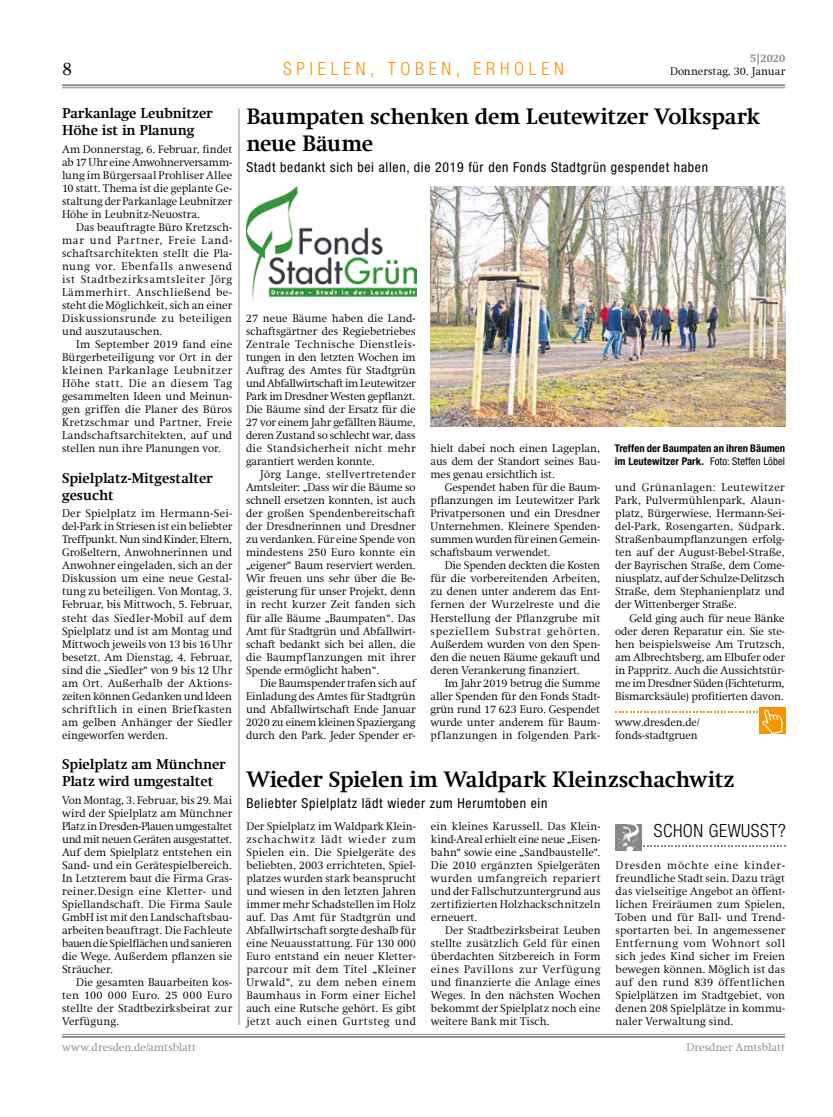
<style>
.page{position:relative;width:833px;height:1117px;background:#fff}
.page>*{position:absolute;margin:0;border:0;box-sizing:border-box;transform-origin:0 0}
.Über-3spaltig{font:700 22.5px/27.5px "Swift Com";letter-spacing:-.015em;color:#000}
.t1{font:300 18.75px "Swift Com";color:#000}
.Rubriktitel{font:300 condensed 18.12px "Helvetica Neue";letter-spacing:.26em;color:#f39400}
.t2{font:300 condensed 18.12px "Helvetica Neue";letter-spacing:.03em;color:#000}
.Über-1spaltig{font:700 14.38px/16.9px "Swift Com";letter-spacing:-.005em;color:#000}
.Unterüber{font:condensed 13.75px "Helvetica Neue";letter-spacing:.05em;color:#000}
.Fliesstext_Einzug{font:300 11.25px/13px "Swift Com";letter-spacing:-.01em;color:#000;text-align:justify}
.Fliesstext{font:300 11.25px/13px "Swift Com";letter-spacing:.005em;color:#000;text-align:justify}
.t3{font:300 11.25px "Swift Com";letter-spacing:.005em;color:#87888a}
.t4{font:700 11.25px "Swift Com";color:#87888a}
.Bildunterschrift{font:700 condensed 10.62px/13px "Helvetica Neue";letter-spacing:.005em;color:#000}
.s1{font-weight:400}
</style>
<div class="page">
<hr style="left:62px;top:87px;width:723px;height:1px;background:#87888a">
<hr style="left:62px;top:84px;width:723px;height:2px;background:#87888a">
<hr style="left:62px;top:1033px;width:723px;height:1px;background:#87888a">
<hr style="left:62px;top:1035px;width:723px;height:2px;background:#87888a">
<img style="left:246px;top:187px;width:170px;height:115px">
<img style="left:431px;top:187px;width:354px;height:239px">
<div style="left:615px;top:824px;width:26px;height:26px;background:#87888a"></div>
<svg style="left:617px;top:824px;width:168px;height:27px"></svg>
<div style="left:759px;top:707px;width:26px;height:26px;background:#f39400"></div>
<svg style="left:615px;top:709px;width:168px;height:25px"></svg>
<hr style="left:239px;top:109px;width:1px;height:915px;background:#87888a">
<h2 class="t1" style="left:62px;top:58px;width:12px">8</h2>
<p class="Über-1spaltig" style="left:62px;top:105px;width:152px">Parkanlage Leubnitzer<br>Höhe ist in Planung</p>
<p class="Fliesstext" style="left:62px;top:143px;width:172px">Am Donnerstag, 6. Februar, findet ab 17 Uhr eine Anwohnerversamm&shy;lung im Bürgersaal Prohliser Allee 10 statt. Thema ist die geplante Ge&shy;staltung der Parkanlage Leubnitzer Höhe in Leubnitz-Neuostra.</p>
<p class="Fliesstext_Einzug" style="left:62px;top:221px;width:172px;text-indent:14px">Das beauftragte Büro Kretzsch&shy;mar und Partner, Freie Land&shy;schaftsarchitekten stellt die Pla&shy;nung vor. Ebenfalls anwesend ist Stadtbezirksamtsleiter Jörg Lämmerhirt. Anschließend be&shy;steht die Möglichkeit, sich an einer Diskussionsrunde zu beteiligen und auszutauschen.</p>
<p class="Fliesstext_Einzug" style="left:62px;top:338px;width:172px;text-indent:14px">Im September 2019 fand eine Bürgerbeteiligung vor Ort in der kleinen Parkanlage Leubnitzer Höhe statt. Die an diesem Tag gesammelten Ideen und Meinun&shy;gen griffen die Planer des Büros Kretzschmar und Partner, Freie Landschaftsarchitekten, auf und stellen nun ihre Planungen vor.</p>
<p class="Über-1spaltig" style="left:62px;top:469px;width:152px">Spielplatz-Mitgestalter gesucht</p>
<p class="Fliesstext" style="left:62px;top:507px;width:172px">Der Spielplatz im Hermann-Sei&shy;del-Park in Striesen ist ein beliebter Treffpunkt. Nun sind Kinder, Eltern, Großeltern, Anwohnerinnen und Anwohner eingeladen, sich an der Diskussion um eine neue Gestal&shy;tung zu beteiligen. Von Montag, 3.<br>Februar, bis Mittwoch, 5. Februar, steht das Siedler-Mobil auf dem Spielplatz und ist am Montag und Mittwoch jeweils von 13 bis 16 Uhr besetzt. Am Dienstag, 4. Februar, sind die „Siedler“ von 9 bis 12 Uhr am Ort. Außerhalb der Aktions&shy;zeiten können Gedanken und Ideen schriftlich in einen Briefkasten am gelben Anhänger der Siedler eingeworfen werden.</p>
<p class="Über-1spaltig" style="left:62px;top:755px;width:165px">Spielplatz am Münchner<br>Platz wird umgestaltet</p>
<p class="Fliesstext" style="left:62px;top:793px;width:172px">Von Montag, 3. Februar, bis 29. Mai wird der Spielplatz am Münchner Platz in Dresden-Plauen umgestaltet und mit neuen Geräten ausgestattet.<br>Auf dem Spielplatz entstehen ein Sand- und ein Gerätespielbereich.<br>In Letzterem baut die Firma Gras&shy;reiner.Design eine Kletter- und Spiellandschaft. Die Firma Saule GmbH ist mit den Landschaftsbau&shy;arbeiten beauftragt. Die Fachleute bauen die Spielflächen und sanieren die Wege. Außerdem pflanzen sie Sträucher.</p>
<p class="Fliesstext_Einzug" style="left:62px;top:975px;width:172px;text-indent:14px">Die gesamten Bauarbeiten kos&shy;ten 100 000 Euro. 25 000 Euro stellte der Stadtbezirksbeirat zur Verfügung.</p>
<p class="Rubriktitel" style="left:283px;top:58px;width:282px">SPIELEN, TOBEN, ERHOLEN</p>
<p class="t4" style="left:750px;top:52px;width:36px">5|2020</p>
<p class="Fliesstext" style="left:670px;top:65px;width:117px">Donnerstag, 30. Januar</p>
<p class="Über-3spaltig" style="left:246px;top:102px;width:515px">Baumpaten schenken dem Leutewitzer Volkspark neue Bäume</p>
<p class="Unterüber" style="left:246px;top:160px;width:463px">Stadt bedankt sich bei allen, die 2019 für den Fonds Stadtgrün gespendet haben</p>
<p class="Fliesstext" style="left:246px;top:312px;width:171px">27 neue Bäume haben die Land&shy;schaftsgärtner des Regiebetriebes Zentrale Technische Dienstleis&shy;tungen in den letzten Wochen im Auftrag des Amtes für Stadtgrün und Abfallwirtschaft im Leutewitzer Park im Dresdner Westen gepflanzt.<br>Die Bäume sind der Ersatz für die 27 vor einem Jahr gefällten Bäume, deren Zustand so schlecht war, dass die Standsicherheit nicht mehr garantiert werden konnte.</p>
<p class="Fliesstext_Einzug" style="left:246px;top:468px;width:171px;text-indent:14px">Jörg Lange, stellvertretender Amtsleiter: „Dass wir die Bäume so schnell ersetzen konnten, ist auch der großen Spendenbereitschaft der Dresdnerinnen und Dresdner zu verdanken. Für eine Spende von mindestens 250 Euro konnte ein „eigener“ Baum reserviert werden.<br>Wir freuen uns sehr über die Be&shy;geisterung für unser Projekt, denn in recht kurzer Zeit fanden sich für alle Bäume „Baumpaten“. Das Amt für Stadtgrün und Abfallwirt&shy;schaft bedankt sich bei allen, die die Baumpflanzungen mit ihrer Spende ermöglicht haben“.</p>
<p class="Fliesstext_Einzug" style="left:246px;top:676px;width:171px;text-indent:14px">Die Baumspender trafen sich auf Einladung des Amtes für Stadtgrün und Abfallwirtschaft Ende Januar 2020 zu einem kleinen Spaziergang durch den Park. Jeder Spender er-</p>
<p class="Fliesstext_Einzug" style="left:430px;top:442px;width:171px">hielt dabei noch einen Lageplan, aus dem der Standort seines Bau&shy;mes genau ersichtlich ist.</p>
<p class="Fliesstext_Einzug" style="left:430px;top:481px;width:171px;text-indent:14px">Gespendet haben für die Baum&shy;pflanzungen im Leutewitzer Park Privatpersonen und ein Dresdner Unternehmen. Kleinere Spenden&shy;summen wurden für einen Gemein&shy;schaftsbaum verwendet.</p>
<p class="Fliesstext_Einzug" style="left:430px;top:559px;width:171px;text-indent:14px">Die Spenden deckten die Kosten für die vorbereitenden Arbeiten, zu denen unter anderem das Ent&shy;fernen der Wurzelreste und die Herstellung der Pflanzgrube mit speziellem Substrat gehörten.<br>Außerdem wurden von den Spen&shy;den die neuen Bäume gekauft und deren Verankerung finanziert.</p>
<p class="Fliesstext_Einzug" style="left:430px;top:676px;width:171px;text-indent:14px">Im Jahr 2019 betrug die Summe aller Spenden für den Fonds Stadt&shy;grün rund 17 623 Euro. Gespendet wurde unter anderem für Baum&shy;pflanzungen in folgenden Park-</p>
<p class="Bildunterschrift" style="left:615px;top:442px;width:172px">Treffen der Baumpaten an ihren Bäumen im Leutewitzer Park. <span class="s1">Foto: Steffen Löbel</span></p>
<p class="Fliesstext_Einzug" style="left:615px;top:481px;width:171px">und Grünanlagen: Leutewitzer Park, Pulvermühlenpark, Alaun&shy;platz, Bürgerwiese, Hermann-Sei&shy;del-Park, Rosengarten, Südpark.<br>Straßenbaumpflanzungen erfolg&shy;ten auf der August-Bebel-Straße, der Bayrischen Straße, dem Come&shy;niusplatz, auf der Schulze-Delitzsch Straße, dem Stephanienplatz und der Wittenberger Straße.</p>
<p class="Fliesstext_Einzug" style="left:615px;top:611px;width:171px;text-indent:14px">Geld ging auch für neue Bänke oder deren Reparatur ein. Sie ste&shy;hen beispielsweise Am Trutzsch, am Albrechtsberg, am Elbufer oder in Pappritz. Auch die Aussichtstür&shy;me im Dresdner Süden (Fichteturm, Bismarcksäule) profitierten davon.</p>
<p class="Fliesstext" style="left:615px;top:715px;width:86px">www.dresden.de/</p>
<p class="Fliesstext" style="left:615px;top:728px;width:84px">fonds-stadtgruen</p>
<p class="Über-3spaltig" style="left:246px;top:765px;width:490px">Wieder Spielen im Waldpark Kleinzschachwitz</p>
<p class="Unterüber" style="left:246px;top:795px;width:302px">Beliebter Spielplatz lädt wieder zum Herumtoben ein</p>
<p class="t2" style="left:654px;top:820px;width:133px">SCHON GEWUSST?</p>
<p class="Fliesstext" style="left:246px;top:819px;width:171px">Der Spielplatz im Waldpark Klein&shy;zschachwitz lädt wieder zum Spielen ein. Die Spielgeräte des beliebten, 2003 errichteten, Spiel&shy;platzes wurden stark beansprucht und wiesen in den letzten Jahren immer mehr Schadstellen im Holz auf. Das Amt für Stadtgrün und Abfallwirtschaft sorgte deshalb für eine Neuausstattung. Für 130 000<br>Euro entstand ein neuer Kletter&shy;parcour mit dem Titel „Kleiner Urwald“, zu dem neben einem Baumhaus in Form einer Eichel auch eine Rutsche gehört. Es gibt jetzt auch einen Gurtsteg und</p>
<p class="Fliesstext" style="left:431px;top:819px;width:171px">ein kleines Karussell. Das Klein&shy;kind-Areal erhielt eine neue „Eisen&shy;bahn“ sowie eine „Sandbaustelle“.<br>Die 2010 ergänzten Spielgeräten wurden umfangreich repariert und der Fallschutzuntergrund aus zertifizierten Holzhackschnitzeln erneuert.</p>
<p class="Fliesstext" style="left:615px;top:858px;width:171px">Dresden möchte eine kinder&shy;freundliche Stadt sein. Dazu trägt das vielseitige Angebot an öffent&shy;lichen Freiräumen zum Spielen, Toben und für Ball- und Trend&shy;sportarten bei. In angemessener Entfernung vom Wohnort soll sich jedes Kind sicher im Freien bewegen können. Möglich ist das auf den rund 839 öffentlichen Spielplätzen im Stadtgebiet, von denen 208 Spielplätze in kommu&shy;naler Verwaltung sind.</p>
<p class="Fliesstext_Einzug" style="left:431px;top:923px;width:171px;text-indent:14px">Der Stadtbezirksbeirat Leuben stellte zusätzlich Geld für einen überdachten Sitzbereich in Form eines Pavillons zur Verfügung und finanzierte die Anlage eines Weges. In den nächsten Wochen bekommt der Spielplatz noch eine weitere Bank mit Tisch.</p>
<p class="t3" style="left:62px;top:1040px;width:135px">www.dresden.de/amtsblatt</p>
<p class="t3" style="left:686px;top:1040px;width:100px">Dresdner Amtsblatt</p>
</div>
